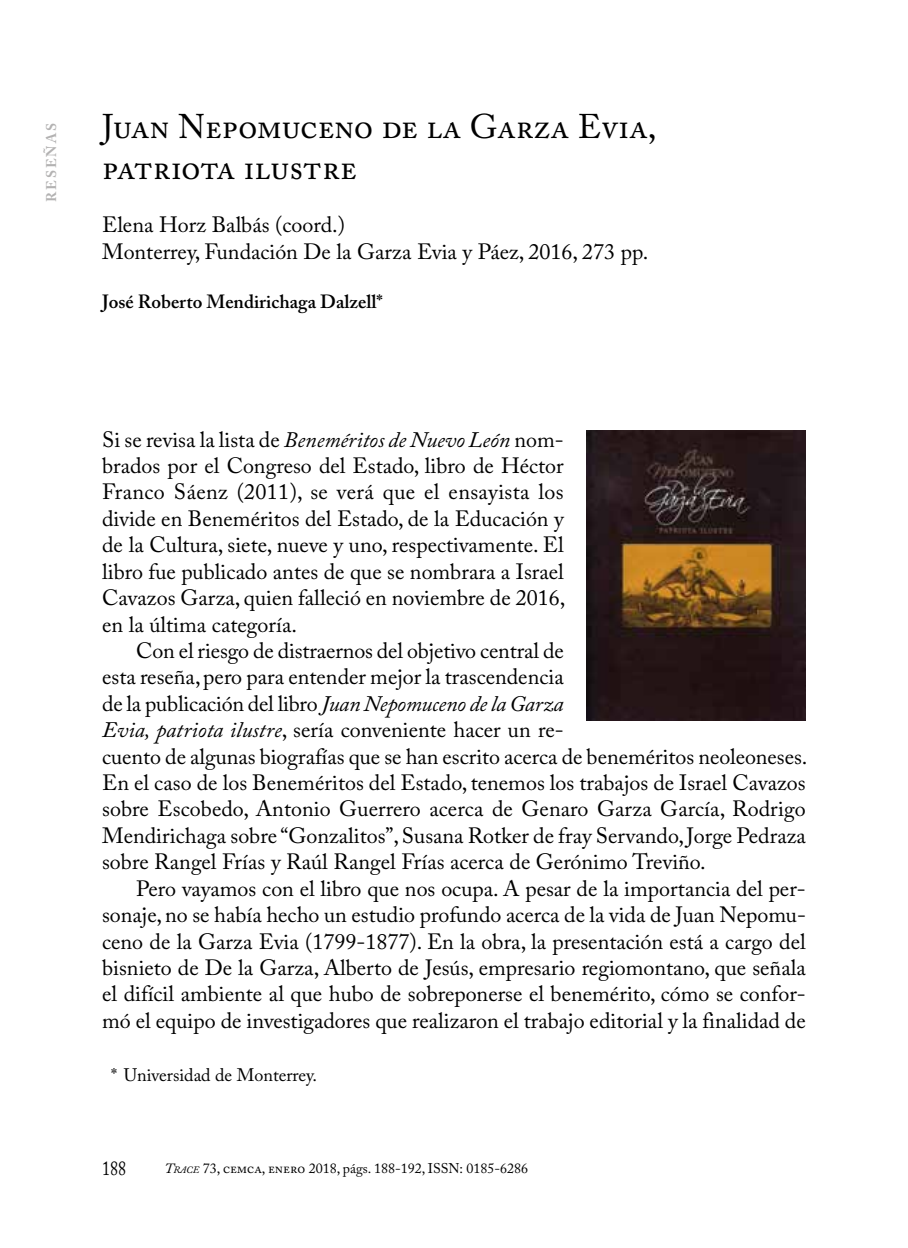
<style>
.page{position:relative;width:908px;height:1248px;background:#fff}
.page>*{position:absolute;margin:0;border:0;box-sizing:border-box;transform-origin:0 0}
.t1{font:34px/40.8px "Adobe Caslon Pro";color:#000}
.t2{font:22px/26.4px "Adobe Caslon Pro";color:#000;text-align:justify}
.t3{font:20px "Adobe Caslon Pro";color:#000;scale:.8 1}
.t4{font:600 19px "Adobe Caslon Pro";color:#000}
.t5{font:18px "Adobe Caslon Pro";color:#000}
.t6{font:14px "Adobe Caslon Pro";color:#000}
.t7{font:700 14px "Adobe Caslon Pro";letter-spacing:.14em;color:#b3b2b2}
.s1{font-style:italic}
.s2{font-style:italic;font-size:9.8px}
</style>
<div class="page">
<img style="left:586px;top:430px;width:219px;height:290px">
<p class="t7" style="left:43px;top:202px;width:81px;rotate:-90deg">RESEÑAS</p>
<h1 class="t1" style="left:102px;top:106px;width:555px">Juan Nepomuceno de la Garza Evia, patriota ilustre</h1>
<p class="t2" style="left:102px;top:211px;width:547px">Elena Horz Balbás (coord.)<br>Monterrey, Fundación De la Garza Evia y Páez, 2016, 273 pp.</p>
<p class="t4" style="left:102px;top:290px;width:282px">José Roberto Mendirichaga Dalzell*</p>
<p class="t2" style="left:102px;top:426px;width:464px">Si se revisa la lista de <span class="s1">Beneméritos de Nuevo León</span> nom&shy;brados por el Congreso del Estado, libro de Héctor Franco Sáenz (2011), se verá que el ensayista los divide en Beneméritos del Estado, de la Educación y de la Cultura, siete, nueve y uno, respectivamente. El libro fue publicado antes de que se nombrara a Israel Cavazos Garza, quien falleció en noviembre de 2016, en la última categoría.</p>
<p class="t2" style="left:102px;top:637px;width:706px;text-align:left;text-indent:34px">Con el riesgo de distraernos del objetivo central de<br>esta reseña, pero para entender mejor la trascendencia<br>de la publicación del libro <span class="s1">Juan Nepomuceno de la Garza<br>Evia, patriota ilustre</span>, sería conveniente hacer un re-<br>cuento de algunas biografías que se han escrito acerca de beneméritos neoleoneses.<br>En el caso de los Beneméritos del Estado, tenemos los trabajos de Israel Cavazos sobre Escobedo, Antonio Guerrero acerca de Genaro Garza García, Rodrigo Mendirichaga sobre “Gonzalitos”, Susana Rotker de fray Servando, Jorge Pedraza sobre Rangel Frías y Raúl Rangel Frías acerca de Gerónimo Treviño.</p>
<p class="t2" style="left:102px;top:874px;width:705px;text-indent:34px">Pero vayamos con el libro que nos ocupa. A pesar de la importancia del per&shy;sonaje, no se había hecho un estudio profundo acerca de la vida de Juan Nepomu&shy;ceno de la Garza Evia (1799-1877). En la obra, la presentación está a cargo del bisnieto de De la Garza, Alberto de Jesús, empresario regiomontano, que señala el difícil ambiente al que hubo de sobreponerse el benemérito, cómo se confor&shy;mó el equipo de investigadores que realizaron el trabajo editorial y la finalidad de</p>
<p class="t5" style="left:111px;top:1063px;width:207px">* Universidad de Monterrey.</p>
<p class="t3" style="left:102px;top:1155px;width:31px">188</p>
<p class="t6" style="left:164px;top:1159px;width:365px"><span class="s1">T</span><span class="s2">RACE</span> 73, cemca, enero 2018, págs. 188-192, ISSN: 0185-6286</p>
</div>
